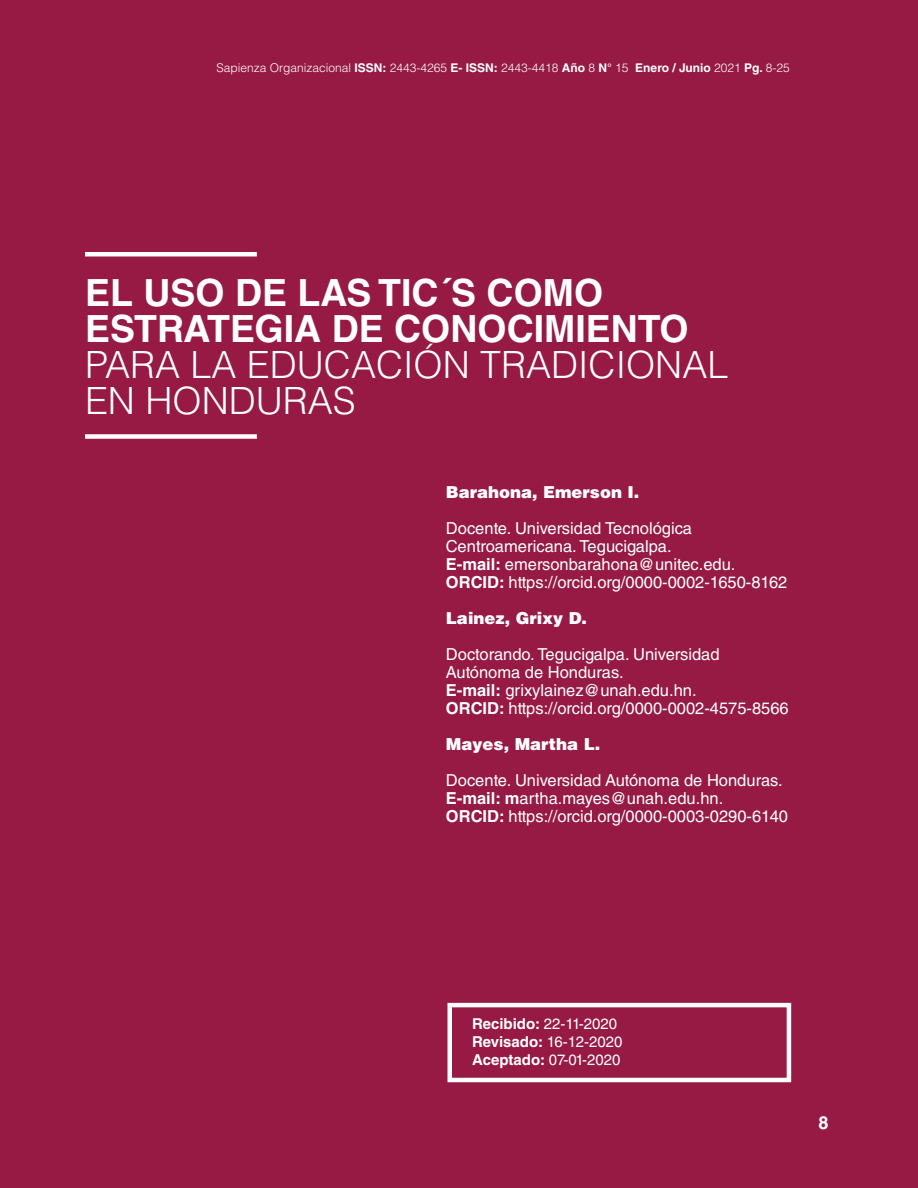
<style>
.page{position:relative;width:918px;height:1188px;background:#961a44}
.page>*{position:absolute;margin:0;border:0;box-sizing:border-box;transform-origin:0 0}
.Titulos{font:700 37.5px/36px "Helvetica LT Std";color:#fff}
.Titulos-2{font:300 37.5px "Helvetica LT Std";color:#fff}
.t1{font:700 18px "Helvetica LT Std";color:#fff}
.Curriculum{font:16.5px/18px "Helvetica LT Std";color:#fff}
.Curriculum-2{font:900 16.5px "Helvetica LT Std";color:#fff}
.Resumen_Conclusion{font:15px "Helvetica LT Std";color:#fff}
.t2{font:300 12px "Helvetica LT Std";color:#fff}
.s1{font-weight:700}
</style>
<div class="page">
<hr style="left:85px;top:252px;width:172px;height:4px;background:#fff">
<div style="left:85px;top:434px;width:172px;height:5px;background:#fff"></div>
<div style="left:447px;top:1003px;width:344px;height:79px;border:4px solid #fff"></div>
<p class="t2" style="left:216px;top:60px;width:575px">Sapienza Organizacional <span class="s1">ISSN:</span> 2443-4265 <span class="s1">E- ISSN:</span> 2443-4418 <span class="s1">Año</span> 8 <span class="s1">N°</span> 15 <span class="s1">Enero / Junio</span> 2021 <span class="s1">Pg.</span> 8-25</p>
<p class="Titulos" style="left:85px;top:274px;width:605px">EL USO DE LAS TIC´S COMO<br>ESTRATEGIA DE CONOCIMIENTO</p>
<p class="Titulos-2" style="left:85px;top:341px;width:645px">PARA LA EDUCACIÓN TRADICIONAL</p>
<p class="Titulos-2" style="left:85px;top:377px;width:272px">EN HONDURAS</p>
<p class="Curriculum-2" style="left:446px;top:481px;width:195px">Barahona, Emerson I.</p>
<p class="Curriculum" style="left:446px;top:519px;width:248px">Docente. Universidad Tecnológica<br>Centroamericana. Tegucigalpa.</p>
<p class="Curriculum" style="left:446px;top:555px;width:291px"><span class="s1">E-mail:</span> emersonbarahona@unitec.edu.</p>
<p class="Curriculum" style="left:446px;top:573px;width:343px"><span class="s1">ORCID:</span> https://orcid.org/0000-0002-1650-8162</p>
<p class="Curriculum-2" style="left:446px;top:607px;width:143px">Lainez, Grixy D.</p>
<p class="Curriculum" style="left:446px;top:645px;width:275px">Doctorando. Tegucigalpa. Universidad<br>Autónoma de Honduras.</p>
<p class="Curriculum" style="left:446px;top:681px;width:252px"><span class="s1">E-mail:</span> grixylainez@unah.edu.hn.</p>
<p class="Curriculum" style="left:446px;top:699px;width:344px"><span class="s1">ORCID:</span> https://orcid.org/0000-0002-4575-8566</p>
<p class="Curriculum-2" style="left:446px;top:733px;width:156px">Mayes, Martha L.</p>
<p class="Curriculum" style="left:446px;top:771px;width:338px">Docente. Universidad Autónoma de Honduras.<br><span class="s1">E-mail: m</span>artha.mayes@unah.edu.hn.</p>
<p class="Curriculum" style="left:446px;top:807px;width:344px"><span class="s1">ORCID:</span> https://orcid.org/0000-0003-0290-6140</p>
<p class="Resumen_Conclusion" style="left:472px;top:1015px;width:146px"><span class="s1">Recibido:</span> 22-11-2020</p>
<p class="Resumen_Conclusion" style="left:472px;top:1033px;width:152px"><span class="s1">Revisado:</span> 16-12-2020</p>
<p class="Resumen_Conclusion" style="left:472px;top:1051px;width:150px"><span class="s1">Aceptado:</span> 07-01-2020</p>
<p class="t1" style="left:819px;top:1112px;width:12px">8</p>
</div>
